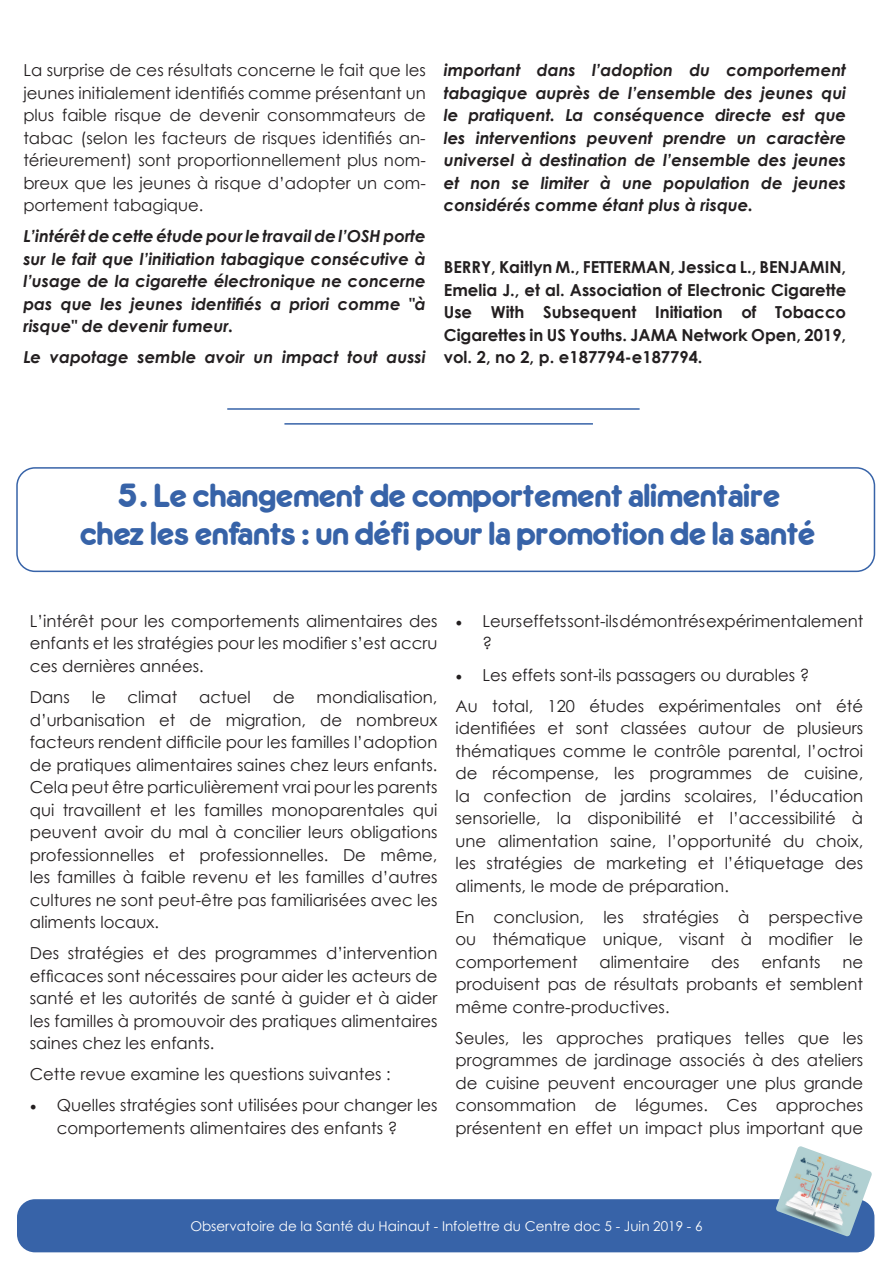
<style>
.page{position:relative;width:893px;height:1263px;background:#fff}
.page>*{position:absolute;margin:0;border:0;box-sizing:border-box;transform-origin:0 0}
.H1_Titre{font:30px/37.5px "Allgemeine";color:#3763a8;text-align:center}
.t1{font:16.5px/22.5px "Century Gothic";color:#231f20;text-align:justify}
.t2{font:italic 700 16.5px/22.5px "Century Gothic";color:#231f20;text-align:justify}
.t3{font:700 16.5px/22.5px "Century Gothic";color:#231f20;text-align:justify}
.t4{font:13.5px "Century Gothic";color:#fff}
.s1{font-family:"Minion Pro";font-size:18px}
</style>
<div class="page">
<div style="left:16px;top:467px;width:859px;height:105px;border:2px solid #3763a8;border-radius:18px"></div>
<hr style="left:227px;top:408px;width:413px;height:2px;background:#3763a8">
<hr style="left:284px;top:423px;width:309px;height:2px;background:#3763a8">
<div style="left:17px;top:1199px;width:857px;height:53px;background:#3763a8;border-radius:18px"></div>
<img style="left:776px;top:1146px;width:96px;height:91px">
<p class="t1" style="left:23px;top:59px;width:404px">La surprise de ces résultats concerne le fait que les jeunes initialement identifiés comme présentant un plus faible risque de devenir consommateurs de tabac (selon les facteurs de risques identifiés an&shy;térieurement) sont proportionnellement plus nom&shy;breux que les jeunes à risque d’adopter un com&shy;portement tabagique.</p>
<p class="t2" style="left:23px;top:224px;width:404px">L’intérêt de cette étude pour le travail de l’OSH porte sur le fait que l’initiation tabagique consécutive à l’usage de la cigarette électronique ne concerne pas que les jeunes identifiés a priori comme "à risque" de devenir fumeur.</p>
<p class="t2" style="left:23px;top:345px;width:404px">Le vapotage semble avoir un impact tout aussi</p>
<p class="t2" style="left:444px;top:58px;width:404px">important dans l’adoption du comportement tabagique auprès de l’ensemble des jeunes qui le pratiquent. La conséquence directe est que les interventions peuvent prendre un caractère universel à destination de l’ensemble des jeunes et non se limiter à une population de jeunes considérés comme étant plus à risque.</p>
<p class="t3" style="left:444px;top:255px;width:404px">BERRY, Kaitlyn M., FETTERMAN, Jessica L., BENJAMIN, Emelia J., et al. Association of Electronic Cigarette Use With Subsequent Initiation of Tobacco Cigarettes in US Youths. JAMA Network Open, 2019, vol. 2, no 2, p. e187794-e187794.</p>
<h1 class="H1_Titre" style="left:79px;top:477px;width:737px">5. Le changement de comportement alimentaire chez les enfants : un défi pour la promotion de la santé</h1>
<p class="t1" style="left:30px;top:609px;width:409px">L’intérêt pour les comportements alimentaires des enfants et les stratégies pour les modifier s’est accru ces dernières années.</p>
<p class="t1" style="left:30px;top:685px;width:42px">Dans</p>
<p class="t1" style="left:92px;top:685px;width:16px">le</p>
<p class="t1" style="left:128px;top:685px;width:51px">climat</p>
<p class="t1" style="left:199px;top:685px;width:53px">actuel</p>
<p class="t1" style="left:273px;top:685px;width:24px">de</p>
<p class="t1" style="left:30px;top:685px;width:409px;text-indent:287px">mondialisation, d’urbanisation et de migration, de nombreux facteurs rendent difficile pour les familles l’adoption de pratiques alimentaires saines chez leurs enfants.<br>Cela peut être particulièrement vrai pour les parents qui travaillent et les familles monoparentales qui peuvent avoir du mal à concilier leurs obligations professionnelles et professionnelles. De même, les familles à faible revenu et les familles d’autres cultures ne sont peut-être pas familiarisées avec les aliments locaux.</p>
<p class="t1" style="left:30px;top:942px;width:409px">Des stratégies et des programmes d’intervention efficaces sont nécessaires pour aider les acteurs de santé et les autorités de santé à guider et à aider les familles à promouvoir des pratiques alimentaires saines chez les enfants.</p>
<p class="t1" style="left:30px;top:1063px;width:363px">Cette revue examine les questions suivantes :</p>
<p class="t1" style="left:57px;top:1093px;width:382px;text-indent:-27px"><span class="s1">•</span> Quelles stratégies sont utilisées pour changer les comportements alimentaires des enfants ?</p>
<p class="t1" style="left:482px;top:609px;width:382px;text-indent:-27px"><span class="s1">•</span> Leurs effets sont-ils démontrés expérimentalement ?</p>
<p class="t1" style="left:455px;top:663px;width:355px"><span class="s1">•</span> Les effets sont-ils passagers ou durables ?</p>
<p class="t1" style="left:455px;top:694px;width:409px">Au total, 120 études expérimentales ont été identifiées et sont classées autour de plusieurs thématiques comme le contrôle parental, l’octroi de récompense, les programmes de cuisine, la confection de jardins scolaires, l’éducation sensorielle, la disponibilité et l’accessibilité à une alimentation saine, l’opportunité du choix, les stratégies de marketing et l’étiquetage des aliments, le mode de préparation.</p>
<p class="t1" style="left:455px;top:905px;width:409px">En conclusion, les stratégies à perspective ou thématique unique, visant à modifier le comportement</p>
<p class="t1" style="left:599px;top:950px;width:91px">alimentaire</p>
<p class="t1" style="left:711px;top:950px;width:30px">des</p>
<p class="t1" style="left:761px;top:950px;width:61px">enfants</p>
<p class="t1" style="left:455px;top:950px;width:409px;text-indent:387px">ne produisent pas de résultats probants et semblent même contre-productives.</p>
<p class="t1" style="left:455px;top:1026px;width:409px">Seules, les approches pratiques telles que les programmes de jardinage associés à des ateliers de cuisine peuvent encourager une plus grande consommation de légumes. Ces approches présentent en effet un impact plus important que</p>
<p class="t4" style="left:190px;top:1216px;width:514px">Observatoire de la Santé du Hainaut - Infolettre du Centre doc 5 - Juin 2019 - 6</p>
</div>
